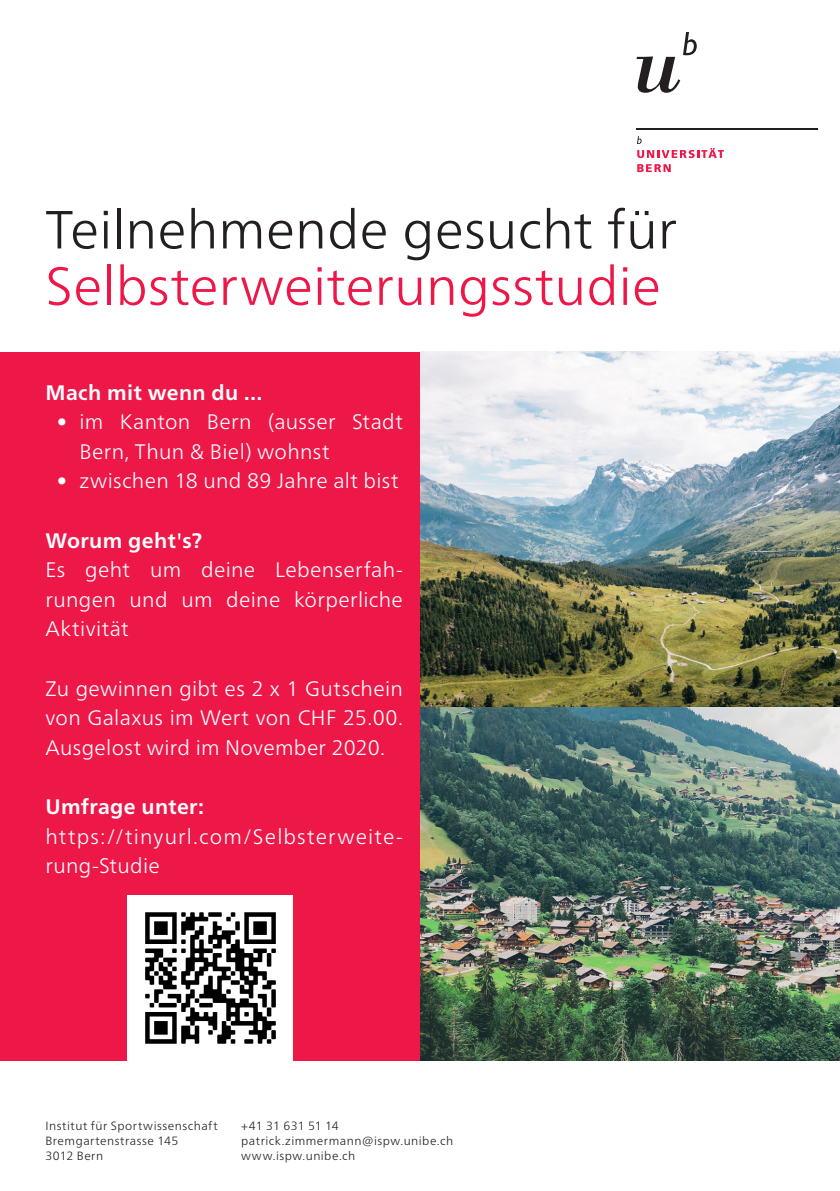
<style>
.page{position:relative;width:840px;height:1191px;background:#fff}
.page>*{position:absolute;margin:0;border:0;box-sizing:border-box;transform-origin:0 0}
.Headline_Rot{font:300 53.6px "Frutiger Neue LT Pro";letter-spacing:.005em;color:#ed1748}
.Headline_schwarz{font:300 53.6px "Frutiger Neue LT Pro";letter-spacing:.005em;color:#231f20}
.Text_in_rotem_Balken{font:300 21px/29.6px "Frutiger Neue LT Pro";letter-spacing:.015em;color:#fff;text-align:justify}
.Text_in_rotem_Balken-2{font:300 21px/29.6px "Frutiger Neue LT Pro";letter-spacing:.05em;color:#fff}
.Text_in_rotem_Balken-3{font:700 21px "Frutiger Neue LT Pro";letter-spacing:.015em;color:#fff}
.Absender{font:300 12px "Frutiger Neue LT Pro";letter-spacing:.04em;color:#231f20}
.Absender-2{font:300 12px "Frutiger Neue LT Pro";letter-spacing:-.005em;color:#231f20}
</style>
<div class="page">
<div style="left:0;top:352px;width:420px;height:708px;background:#ed1748"></div>
<svg style="left:636px;top:32px;width:60px;height:61px"></svg>
<hr style="left:636px;top:128px;width:181px;height:2px;background:#231f20">
<svg style="left:637px;top:136px;width:86px;height:22px"></svg>
<svg style="left:637px;top:164px;width:33px;height:8px"></svg>
<img style="left:127px;top:896px;width:166px;height:164px">
<img style="left:420px;top:352px;width:419px;height:708px">
<p class="Headline_schwarz" style="left:45px;top:197px;width:632px">Teilnehmende gesucht für</p>
<p class="Headline_Rot" style="left:45px;top:254px;width:616px">Selbsterweiterungsstudie</p>
<p class="Text_in_rotem_Balken-3" style="left:45px;top:380px;width:218px">Mach mit wenn du ...</p>
<p class="Text_in_rotem_Balken" style="left:79px;top:407px;width:325px;text-indent:-23px">• im Kanton Bern (ausser Stadt<br>Bern, Thun &amp; Biel) wohnst</p>
<p class="Text_in_rotem_Balken" style="left:57px;top:466px;width:343px">• zwischen 18 und 89 Jahre alt bist</p>
<p class="Text_in_rotem_Balken-3" style="left:45px;top:528px;width:158px">Worum geht's?</p>
<p class="Text_in_rotem_Balken" style="left:45px;top:555px;width:359px">Es geht um deine Lebenserfah&shy;rungen und um deine körperliche Aktivität</p>
<p class="Text_in_rotem_Balken" style="left:45px;top:673px;width:359px">Zu gewinnen gibt es 2 x 1 Gutschein von Galaxus im Wert von CHF 25.00.<br>Ausgelost wird im November 2020.</p>
<p class="Text_in_rotem_Balken-3" style="left:45px;top:794px;width:160px">Umfrage unter:</p>
<p class="Text_in_rotem_Balken-2" style="left:45px;top:821px;width:359px">https://tinyurl.com/Selbsterweite&shy;rung-Studie</p>
<p class="Absender" style="left:45px;top:1118px;width:174px">Institut für Sportwissenschaft</p>
<p class="Absender" style="left:45px;top:1133px;width:134px">Bremgartenstrasse 145</p>
<p class="Absender" style="left:45px;top:1148px;width:59px">3012 Bern</p>
<p class="Absender-2" style="left:241px;top:1118px;width:99px">+41 31 631 51 14</p>
<p class="Absender" style="left:241px;top:1133px;width:213px">patrick.zimmermann@ispw.unibe.ch</p>
<p class="Absender" style="left:241px;top:1148px;width:116px">www.ispw.unibe.ch</p>
</div>
